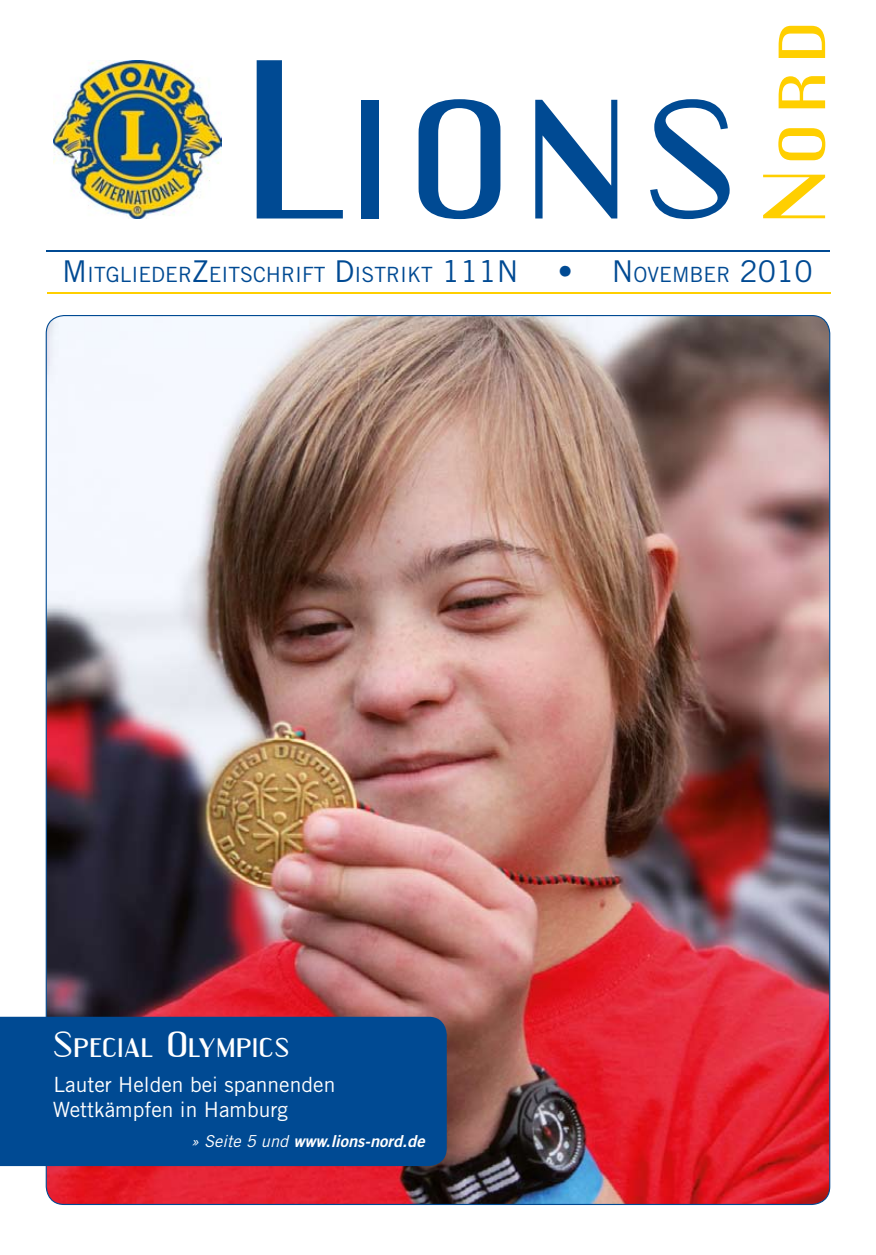
<style>
.page{position:relative;width:876px;height:1255px;background:#fff}
.page>*{position:absolute;margin:0;border:0;box-sizing:border-box;transform-origin:0 0}
.t1{font:197.7px "Engebrechtre Expanded";letter-spacing:.06em;color:#004a93}
.t2{font:77.55px "Engebrechtre Expanded";color:#ffcf00}
.t3{font:31.5px "Engebrechtre Expanded";color:#fff}
.t4{font:21px "Trade Gothic";color:#004a93}
.t5{font:21px/25.2px "Trade Gothic";color:#fff}
.t6{font:italic 16.5px "Trade Gothic Bold Two";color:#fff}
.s1{font-size:30px}
.s2{font-family:"Trade Gothic"}
</style>
<div class="page">
<hr style="left:46px;top:250px;width:784px;height:2px;background:#004a93">
<hr style="left:47px;top:292px;width:783px;height:2px;background:#ffcf00">
<img style="left:46px;top:315px;width:784px;height:889px">
<div style="left:0;top:1016px;width:447px;height:149px;background:#004a93"></div>
<img style="left:54px;top:60px;width:167px;height:159px">
<h1 class="t1" style="left:245px;top:25px;width:495px">Lions</h1>
<h2 class="t2" style="left:749px;top:223px;width:203px;rotate:-90deg">Nord</h2>
<p class="t4" style="left:62px;top:262px;width:458px"><span class="s1">M</span>ITGLIEDER<span class="s1">Z</span>EITSCHRIFT <span class="s1">D</span>ISTRIKT <span class="s1">111N</span></p>
<p class="t4" style="left:558px;top:262px;width:257px"><span class="s1">• N</span>OVEM BER <span class="s1">2010</span></p>
<h3 class="t3" style="left:53px;top:1025px;width:238px">Special Olympics</h3>
<p class="t5" style="left:53px;top:1071px;width:284px">Lauter Helden bei spannenden<br>Wettkämpfen in Hamburg</p>
<p class="t6" style="left:191px;top:1131px;width:235px"><span class="s2">» Seite 5 und</span> www.lions-nord.de</p>
</div>
